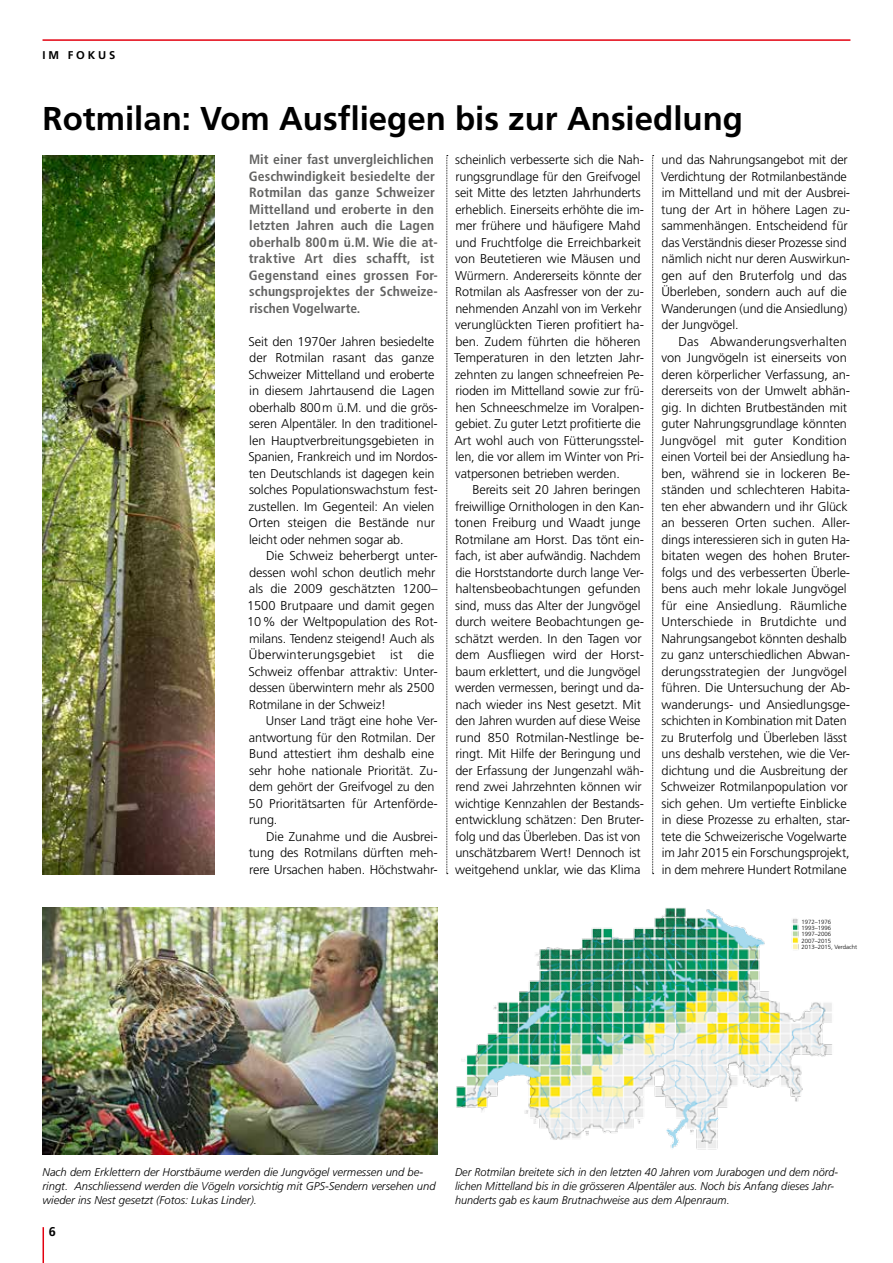
<style>
.page{position:relative;width:893px;height:1263px;background:#fff}
.page>*{position:absolute;margin:0;border:0;box-sizing:border-box;transform-origin:0 0}
.t1{font:700 33px "Frutiger";color:#000}
.t2{font:700 condensed 13.5px/16.5px "Frutiger";letter-spacing:.005em;color:#636362}
.t3{font:300 12.75px/16.5px "Frutiger";letter-spacing:-.01em;color:#000}
.t4{font:700 12.75px "Frutiger";color:#000}
.t5{font:italic 300 11.25px/14.2px "Frutiger";color:#000}
.t6{font:700 11.25px "Frutiger";letter-spacing:.25em;color:#000}
.t7{font:300 6px/6.4px "Frutiger";color:#000;text-align:justify}
</style>
<div class="page">
<hr style="left:43px;top:1227px;width:1px;height:36px;background:#e3000f">
<hr style="left:43px;top:39px;width:807px;height:2px;background:#e3000f">
<img style="left:43px;top:155px;width:172px;height:719px">
<img style="left:43px;top:907px;width:395px;height:247px">
<img style="left:456px;top:908px;width:376px;height:242px">
<svg style="left:446px;top:155px;width:2px;height:719px"></svg>
<svg style="left:652px;top:155px;width:2px;height:719px"></svg>
<p class="t6" style="left:43px;top:49px;width:74px">IM FOKUS</p>
<h1 class="t1" style="left:43px;top:99px;width:702px">Rotmilan: Vom Ausfliegen bis zur Ansiedlung</h1>
<p class="t2" style="left:249px;top:151px;width:190px">Mit einer fast unvergleichlichen<br>Geschwindigkeit besiedelte der<br>Rotmilan das ganze Schweizer<br>Mittelland und eroberte in den letzten Jahren auch die Lagen oberhalb 800m ü.M. Wie die at&shy;traktive Art dies schafft, ist<br>Gegenstand eines grossen For&shy;schungsprojektes der Schweize&shy;rischen Vogelwarte.</p>
<p class="t3" style="left:248px;top:333px;width:191px">Seit den 1970er Jahren besiedelte der Rotmilan rasant das ganze Schweizer Mittelland und eroberte in diesem Jahrtausend die Lagen oberhalb 800m ü.M. und die grös&shy;seren Alpentäler. In den traditionel&shy;len Hauptverbreitungsgebieten in Spanien, Frankreich und im Nordos&shy;ten Deutschlands ist dagegen kein solches Populationswachstum fest&shy;zustellen. Im Gegenteil: An vielen Orten steigen die Bestände nur leicht oder nehmen sogar ab.</p>
<p class="t3" style="left:247px;top:548px;width:192px;text-indent:19px">Die Schweiz beherbergt unter&shy;dessen wohl schon deutlich mehr als die 2009 geschätzten 1200–<br>1500 Brutpaare und damit gegen<br>10% der Weltpopulation des Rot&shy;milans. Tendenz steigend! Auch als<br>Überwinterungsgebiet ist die<br>Schweiz offenbar attraktiv: Unter&shy;dessen überwintern mehr als 2500<br>Rotmilane in der Schweiz!</p>
<p class="t3" style="left:249px;top:713px;width:191px;text-indent:17px">Unser Land trägt eine hohe Ver&shy;antwortung für den Rotmilan. Der<br>Bund attestiert ihm deshalb eine sehr hohe nationale Priorität. Zu&shy;dem gehört der Greifvogel zu den<br>50 Prioritätsarten für Artenförde&shy;rung.</p>
<p class="t3" style="left:249px;top:828px;width:190px;text-align:justify;text-indent:17px">Die Zunahme und die Ausbrei&shy;tung des Rotmilans dürften meh&shy;rere Ursachen haben. Höchstwahr-</p>
<p class="t3" style="left:454px;top:152px;width:191px">scheinlich verbesserte sich die Nah&shy;rungsgrundlage für den Greifvogel seit Mitte des letzten Jahrhunderts erheblich. Einerseits erhöhte die im&shy;mer frühere und häufigere Mahd und Fruchtfolge die Erreichbarkeit von Beutetieren wie Mäusen und Würmern. Andererseits könnte der Rotmilan als Aasfresser von der zu&shy;nehmenden Anzahl von im Verkehr verunglückten Tieren profitiert ha&shy;ben. Zudem führten die höheren Temperaturen in den letzten Jahr&shy;zehnten zu langen schneefreien Pe&shy;rioden im Mittelland sowie zur frü&shy;hen Schneeschmelze im Voralpen&shy;gebiet. Zu guter Letzt profitierte die Art wohl auch von Fütterungsstel&shy;len, die vor allem im Winter von Pri&shy;vatpersonen betrieben werden.</p>
<p class="t3" style="left:455px;top:482px;width:190px;text-indent:17px">Bereits seit 20 Jahren beringen freiwillige Ornithologen in den Kan&shy;tonen Freiburg und Waadt junge Rotmilane am Horst. Das tönt ein&shy;fach, ist aber aufwändig. Nachdem die Horststandorte durch lange Ver&shy;haltensbeobachtungen gefunden sind, muss das Alter der Jungvögel durch weitere Beobachtungen ge&shy;schätzt werden. In den Tagen vor dem Ausfliegen wird der Horst&shy;baum erklettert, und die Jungvögel werden vermessen, beringt und da&shy;nach wieder ins Nest gesetzt. Mit den Jahren wurden auf diese Weise rund 850 Rotmilan-Nestlinge be&shy;ringt. Mit Hilfe der Beringung und der Erfassung der Jungenzahl wäh&shy;rend zwei Jahrzehnten können wir wichtige Kennzahlen der Bestands&shy;entwicklung schätzen: Den Bruter&shy;folg und das Überleben. Das ist von unschätzbarem Wert! Dennoch ist weitgehend unklar, wie das Klima</p>
<p class="t3" style="left:661px;top:152px;width:191px">und das Nahrungsangebot mit der<br>Verdichtung der Rotmilanbestände im Mittelland und mit der Ausbrei&shy;tung der Art in höhere Lagen zu&shy;sammenhängen. Entscheidend für das Verständnis dieser Prozesse sind nämlich nicht nur deren Auswirkun&shy;gen auf den Bruterfolg und das<br>Überleben, sondern auch auf die<br>Wanderungen (und die Ansiedlung) der Jungvögel.</p>
<p class="t3" style="left:661px;top:333px;width:191px;text-indent:18px">Das Abwanderungsverhalten von Jungvögeln ist einerseits von deren körperlicher Verfassung, an&shy;dererseits von der Umwelt abhän&shy;gig. In dichten Brutbeständen mit guter Nahrungsgrundlage könnten Jungvögel mit guter Kondition einen Vorteil bei der Ansiedlung ha&shy;ben, während sie in lockeren Be&shy;ständen und schlechteren Habita&shy;ten eher abwandern und ihr Glück an besseren Orten suchen. Aller&shy;dings interessieren sich in guten Ha&shy;bitaten wegen des hohen Bruter&shy;folgs und des verbesserten Überle&shy;bens auch mehr lokale Jungvögel für eine Ansiedlung. Räumliche Unterschiede in Brutdichte und Nahrungsangebot könnten deshalb zu ganz unterschiedlichen Abwan&shy;derungsstrategien der Jungvögel führen. Die Untersuchung der Ab&shy;wanderungs- und Ansiedlungsge&shy;schichten in Kombination mit Daten zu Bruterfolg und Überleben lässt uns deshalb verstehen, wie die Ver&shy;dichtung und die Ausbreitung der Schweizer Rotmilanpopulation vor sich gehen. Um vertiefte Einblicke in diese Prozesse zu erhalten, star&shy;tete die Schweizerische Vogelwarte im Jahr 2015 ein Forschungsprojekt, in dem mehrere Hundert Rotmilane</p>
<p class="t7" style="left:801px;top:918px;width:31px">1972–1976<br>1993–1996<br>1997–2006<br>2007–2015</p>
<p class="t7" style="left:801px;top:944px;width:57px">2013–2015, Verdacht</p>
<p class="t5" style="left:43px;top:1164px;width:395px">Nach dem Erklettern der Horstbäume werden die Jungvögel vermessen und be&shy;ringt. Anschliessend werden die Vögeln vorsichtig mit GPS-Sendern versehen und wieder ins Nest gesetzt (Fotos: Lukas Linder).</p>
<p class="t4" style="left:49px;top:1224px;width:9px">6</p>
<p class="t5" style="left:455px;top:1164px;width:385px">Der Rotmilan breitete sich in den letzten 40 Jahren vom Jurabogen und dem nörd&shy;lichen Mittelland bis in die grösseren Alpentäler aus. Noch bis Anfang dieses Jahr&shy;hunderts gab es kaum Brutnachweise aus dem Alpenraum.</p>
</div>
